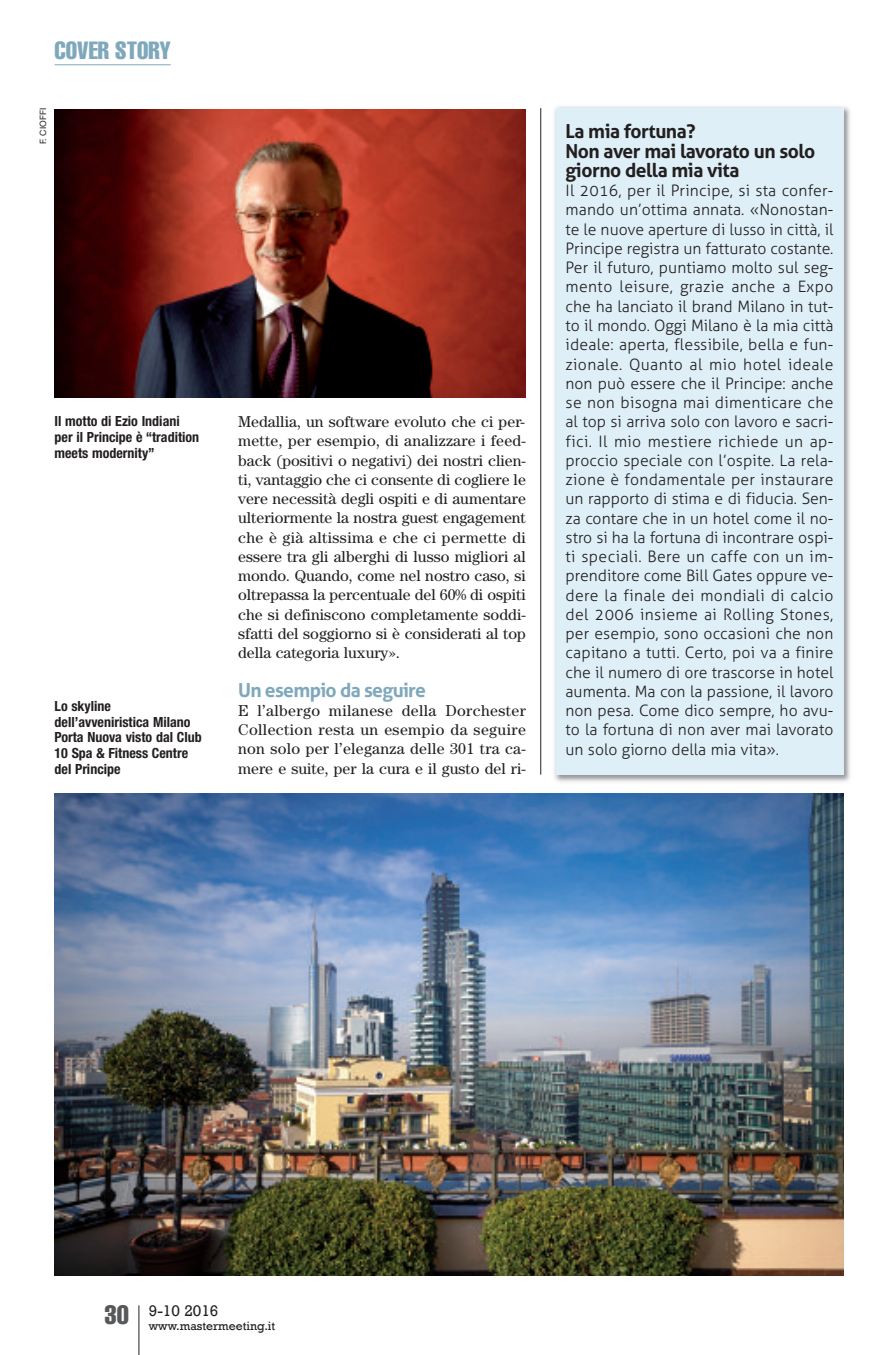
<style>
.page{position:relative;width:893px;height:1355px;background:#fff}
.page>*{position:absolute;margin:0;border:0;box-sizing:border-box;transform-origin:0 0}
.t1{font:extra-condensed 24.5px "Helvetica";color:#7fa8bc}
.t2{font:700 19.25px/19.2px "Aller";letter-spacing:-.025em;color:#231f20}
.t3{font:700 19.25px "Aller";letter-spacing:-.035em;color:#7fa8bc}
.t4{font:300 15.75px/19.2px "Aller";color:#231f20;text-align:justify}
.t5{font:15.75px/19.2px "Century";color:#231f20;text-align:justify}
.t6{font:15.75px "Rockwell";color:#231f20}
.t7{font:700 condensed 14px/15.8px "Helvetica Neue";color:#231f20}
.t8{font:12.25px "Rockwell";color:#231f20}
.t9{font:8.75px "Helvetica Neue";color:#231f20}
</style>
<div class="page">
<hr style="left:138px;top:1305px;width:1px;height:49px;background:#231f20">
<hr style="left:55px;top:64px;width:116px;height:1px;background:#7fa8bc">
<hr style="left:540px;top:108px;width:1px;height:666px;background:#231f20">
<img style="left:554px;top:106px;width:296px;height:676px">
<div style="left:556px;top:108px;width:287px;height:666px;background:#deeff7"></div>
<img style="left:55px;top:109px;width:471px;height:288px">
<img style="left:55px;top:793px;width:788px;height:482px">
<h1 class="t1" style="left:55px;top:42px;width:118px">COVER STORY</h1>
<p class="t9" style="left:40px;top:144px;width:38px;rotate:-90deg">F. CIOFFI</p>
<p class="t7" style="left:55px;top:414px;width:146px">Il motto di Ezio Indiani per il Principe è “tradition meets modernity”</p>
<p class="t7" style="left:55px;top:699px;width:149px">Lo skyline dell’avveniristica Milano<br>Porta Nuova visto dal Club<br>10 Spa &amp; Fitness Centre del Principe</p>
<p class="t5" style="left:238px;top:413px;width:289px">Medallia, un software evoluto che ci per&shy;mette, per esempio, di analizzare i feed&shy;back (positivi o negativi) dei nostri clien&shy;ti, vantaggio che ci consente di cogliere le vere necessità degli ospiti e di aumentare ulteriormente la nostra guest engagement che è già altissima e che ci permette di essere tra gli alberghi di lusso migliori al mondo. Quando, come nel nostro caso, si oltrepassa la percentuale del 60% di ospiti che si definiscono completamente soddi&shy;sfatti del soggiorno si è considerati al top della categoria luxury».</p>
<p class="t3" style="left:238px;top:678px;width:189px">Un esempio da seguire</p>
<p class="t5" style="left:238px;top:702px;width:289px">E l’albergo milanese della Dorchester Collection resta un esempio da seguire non solo per l’eleganza delle 301 tra ca&shy;mere e suite, per la cura e il gusto del ri-</p>
<p class="t2" style="left:566px;top:122px;width:251px">La mia fortuna?<br>Non aver mai lavorato un solo giorno della mia vita</p>
<p class="t4" style="left:566px;top:181px;width:269px">Il 2016, per il Principe, si sta confer&shy;mando un’ottima annata. «Nonostan&shy;te le nuove aperture di lusso in città, il Principe registra un fatturato costante.<br>Per il futuro, puntiamo molto sul seg&shy;mento leisure, grazie anche a Expo che ha lanciato il brand Milano in tut&shy;to il mondo. Oggi Milano è la mia città ideale: aperta, flessibile, bella e fun&shy;zionale. Quanto al mio hotel ideale non può essere che il Principe: anche se non bisogna mai dimenticare che al top si arriva solo con lavoro e sacri&shy;fici. Il mio mestiere richiede un ap&shy;proccio speciale con l’ospite. La rela&shy;zione è fondamentale per instaurare un rapporto di stima e di fiducia. Sen&shy;za contare che in un hotel come il no&shy;stro si ha la fortuna di incontrare ospi&shy;ti speciali. Bere un caffe con un im&shy;prenditore come Bill Gates oppure ve&shy;dere la finale dei mondiali di calcio del 2006 insieme ai Rolling Stones, per esempio, sono occasioni che non capitano a tutti. Certo, poi va a finire che il numero di ore trascorse in hotel aumenta. Ma con la passione, il lavoro non pesa. Come dico sempre, ho avu&shy;to la fortuna di non aver mai lavorato un solo giorno della mia vita».</p>
<p class="t8" style="left:105px;top:1318px;width:172px"><sup>30</sup> www.mastermeeting.it</p>
<p class="t6" style="left:149px;top:1300px;width:71px">9-10 2016</p>
</div>
